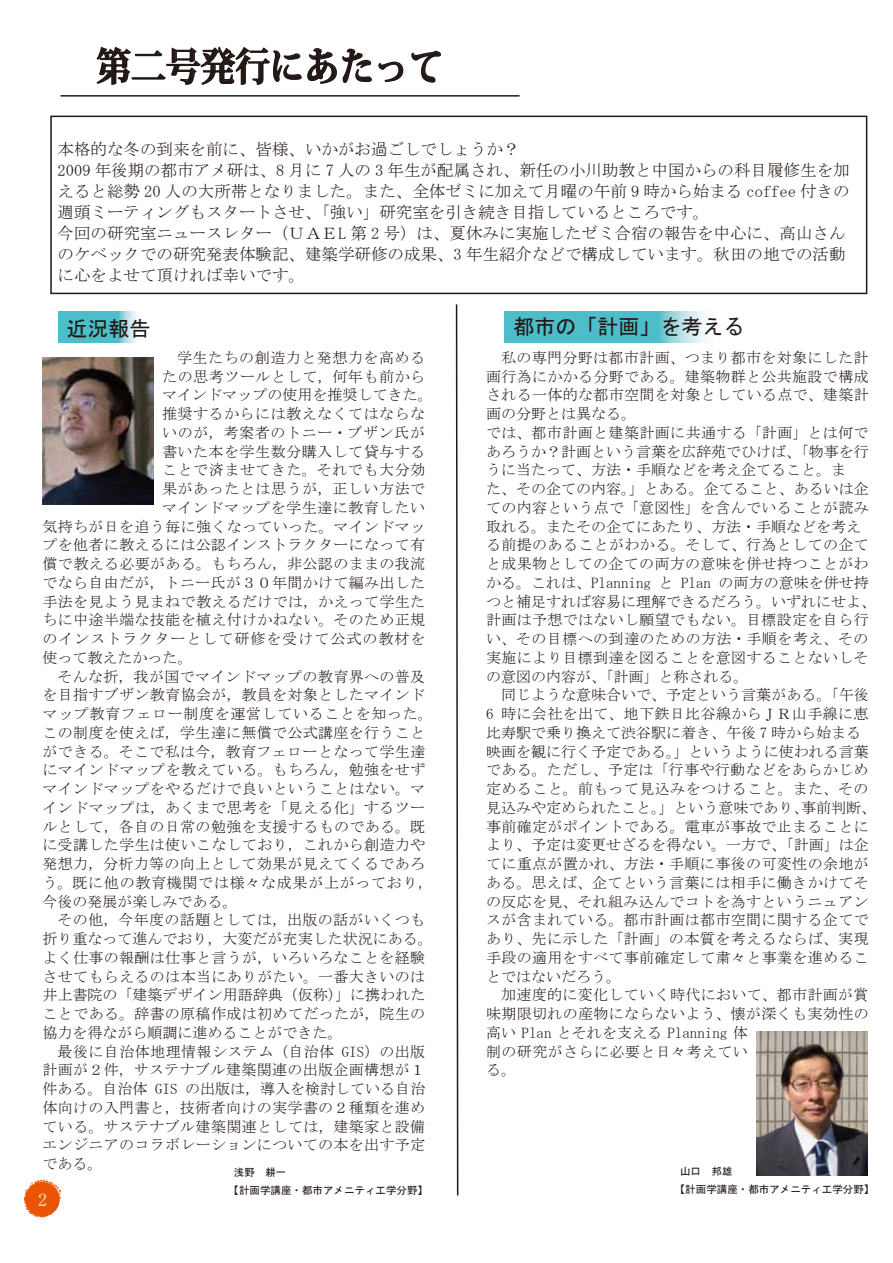
<style>
.page{position:relative;width:893px;height:1263px;background:#fff}
.page>*{position:absolute;margin:0;border:0;box-sizing:border-box;transform-origin:0 0}
.t1{font:700 38.55px "Koz Min Pro";color:#221815;scale:.9 1}
.t2{font:21px "MS Gothic";color:#221815}
.t3{font:18px "MS Mincho";color:#fbfbfc}
.t4{font:16.5px/21px "MS Mincho";color:#221815}
.t5{font:15px/18.8px "MS Mincho";letter-spacing:.025em;color:#221815}
.t6{font:15px "MS Mincho";color:#221815}
.t7{font:15px "MS Mincho";letter-spacing:.045em;color:#221815}
.t8{font:15px "MS Mincho";letter-spacing:.05em;color:#221815}
.t9{font:15px "MS Mincho";letter-spacing:.065em;color:#221815}
.t10{font:15px "MS Mincho";letter-spacing:.005em;color:#221815}
.t11{font:10.5px/18.3px "MS Gothic";color:#221815}
</style>
<div class="page">
<svg style="left:505px;top:312px;width:202px;height:30px;background:#65c6cf"></svg>
<svg style="left:455px;top:304px;width:4px;height:892px"></svg>
<svg style="left:58px;top:312px;width:79px;height:30px;background:#64c6cf"></svg>
<div style="left:50px;top:116px;width:817px;height:178px;border:2px solid #221815"></div>
<svg style="left:96px;top:46px;width:308px;height:73px"></svg>
<svg style="left:411px;top:50px;width:30px;height:33px"></svg>
<hr style="left:61px;top:95px;width:459px;height:2px;background:#221815">
<img style="left:757px;top:1032px;width:110px;height:143px">
<img style="left:43px;top:357px;width:110px;height:147px">
<svg style="left:24px;top:1179px;width:38px;height:39px"></svg>
<h1 class="t1" style="left:97px;top:38px;width:387px">第二号発行にあたって</h1>
<p class="t4" style="left:58px;top:138px;width:794px">本格的な冬の到来を前に、皆様、いかがお過ごしでしょうか？<br>2009 年後期の都市アメ研は、8 月に 7 人の 3 年生が配属され、新任の小川助教と中国からの科目履修生を加えると総勢 20 人の大所帯となりました。また、全体ゼミに加えて月曜の午前 9 時から始まる coffee 付きの週頭ミーティングもスタートさせ、「強い」研究室を引き続き目指しているところです。<br>今回の研究室ニュースレター（ＵＡＥL 第 2 号）は、夏休みに実施したゼミ合宿の報告を中心に、高山さんのケベックでの研究発表体験記、建築学研修の成果、3 年生紹介などで構成しています。秋田の地での活動に心をよせて頂ければ幸いです。</p>
<h2 class="t2" style="left:67px;top:318px;width:86px">近況報告</h2>
<h2 class="t2" style="left:514px;top:316px;width:232px">都市の「計画」を考える</h2>
<p class="t5" style="left:162px;top:348px;width:265px">　学生たちの創造力と発想力を高める</p>
<p class="t5" style="left:162px;top:367px;width:265px">たの思考ツールとして，何年も前から</p>
<p class="t10" style="left:162px;top:387px;width:272px">マインドマップの使用を推奨してきた。</p>
<p class="t5" style="left:162px;top:404px;width:265px">推奨するからには教えなくてはならな</p>
<p class="t7" style="left:162px;top:425px;width:265px">いのが，考案者のトニー・ブザン氏が</p>
<p class="t5" style="left:162px;top:442px;width:265px">書いた本を学生数分購入して貸与する</p>
<p class="t5" style="left:162px;top:461px;width:265px">ことで済ませてきた。それでも大分効</p>
<p class="t5" style="left:162px;top:479px;width:265px">果があったとは思うが，正しい方法で</p>
<p class="t5" style="left:162px;top:498px;width:265px">マインドマップを学生達に教育したい</p>
<p class="t5" style="left:43px;top:517px;width:384px">気持ちが日を追う毎に強くなっていった。マインドマッ</p>
<p class="t5" style="left:43px;top:536px;width:384px">プを他者に教えるには公認インストラクターになって有</p>
<p class="t5" style="left:43px;top:554px;width:384px">償で教える必要がある。もちろん，非公認のままの我流</p>
<p class="t5" style="left:43px;top:573px;width:384px">でなら自由だが，トニー氏が３０年間かけて編み出した</p>
<p class="t5" style="left:43px;top:592px;width:384px">手法を見よう見まねで教えるだけでは，かえって学生た</p>
<p class="t5" style="left:43px;top:611px;width:384px">ちに中途半端な技能を植え付けかねない。そのため正規</p>
<p class="t9" style="left:43px;top:631px;width:384px">のインストラクターとして研修を受けて公式の教材を</p>
<p class="t6" style="left:43px;top:650px;width:151px">使って教えたかった。</p>
<p class="t5" style="left:43px;top:667px;width:384px">　そんな折，我が国でマインドマップの教育界への普及</p>
<p class="t5" style="left:43px;top:686px;width:384px">を目指すブザン教育協会が，教員を対象としたマインド</p>
<p class="t7" style="left:43px;top:706px;width:392px">マップ教育フェロー制度を運営していることを知った。</p>
<p class="t5" style="left:43px;top:723px;width:384px">この制度を使えば，学生達に無償で公式講座を行うこと</p>
<p class="t5" style="left:43px;top:742px;width:384px">ができる。そこで私は今，教育フェローとなって学生達</p>
<p class="t5" style="left:43px;top:761px;width:384px">にマインドマップを教えている。もちろん，勉強をせず</p>
<p class="t5" style="left:43px;top:779px;width:384px">マインドマップをやるだけで良いということはない。マ</p>
<p class="t5" style="left:43px;top:798px;width:384px">インドマップは，あくまで思考を「見える化」するツー</p>
<p class="t5" style="left:43px;top:817px;width:384px">ルとして，各自の日常の勉強を支援するものである。既</p>
<p class="t5" style="left:43px;top:836px;width:384px">に受講した学生は使いこなしており，これから創造力や</p>
<p class="t5" style="left:43px;top:854px;width:384px">発想力，分析力等の向上として効果が見えてくるであろ</p>
<p class="t8" style="left:43px;top:875px;width:392px">う。既に他の教育機関では様々な成果が上がっており，</p>
<p class="t6" style="left:43px;top:894px;width:196px">今後の発展が楽しみである。</p>
<p class="t5" style="left:43px;top:911px;width:384px">　その他，今年度の話題としては，出版の話がいくつも</p>
<p class="t6" style="left:43px;top:931px;width:392px">折り重なって進んでおり，大変だが充実した状況にある。</p>
<p class="t5" style="left:43px;top:948px;width:384px">よく仕事の報酬は仕事と言うが，いろいろなことを経験</p>
<p class="t5" style="left:43px;top:967px;width:384px">させてもらえるのは本当にありがたい。一番大きいのは</p>
<p class="t6" style="left:43px;top:987px;width:384px">井上書院の「建築デザイン用語辞典（仮称）」に携われた</p>
<p class="t5" style="left:43px;top:1004px;width:384px">ことである。辞書の原稿作成は初めてだったが，院生の</p>
<p class="t6" style="left:43px;top:1025px;width:301px">協力を得ながら順調に進めることができた。</p>
<p class="t5" style="left:43px;top:1042px;width:384px">　最後に自治体地理情報システム（自治体 GIS）の出版</p>
<p class="t5" style="left:43px;top:1061px;width:384px">計画が２件，サステナブル建築関連の出版企画構想が１</p>
<p class="t6" style="left:43px;top:1081px;width:384px">件ある。自治体 GIS の出版は，導入を検討している自治</p>
<p class="t5" style="left:43px;top:1098px;width:384px">体向けの入門書と，技術者向けの実学書の２種類を進め</p>
<p class="t5" style="left:43px;top:1117px;width:384px">ている。サステナブル建築関連としては，建築家と設備</p>
<p class="t5" style="left:43px;top:1136px;width:384px">エンジニアのコラボレーションについての本を出す予定</p>
<p class="t5" style="left:43px;top:1154px;width:61px">である。</p>
<p class="t11" style="left:229px;top:1163px;width:201px;text-indent:5px">浅野　耕一<br>【計画学講座・都市アメニティ工学分野】</p>
<p class="t3" style="left:38px;top:1190px;width:10px">2</p>
<p class="t5" style="left:486px;top:348px;width:392px">　私の専門分野は都市計画、つまり都市を対象にした計画行為にかかる分野である。建築物群と公共施設で構成される一体的な都市空間を対象としている点で、建築計画の分野とは異なる。<br>では、都市計画と建築計画に共通する「計画」とは何であろうか？計画という言葉を広辞苑でひけば、「物事を行うに当たって、方法・手順などを考え企てること。ま<br>た、その企ての内容。」とある。企てること、あるいは企ての内容という点で「意図性」を含んでいることが読み取れる。またその企てにあたり、方法・手順などを考える前提のあることがわかる。そして、行為としての企てと成果物としての企ての両方の意味を併せ持つことがわかる。これは、Planning と Plan の両方の意味を併せ持つと補足すれば容易に理解できるだろう。いずれにせよ、計画は予想ではないし願望でもない。目標設定を自ら行い、その目標への到達のための方法・手順を考え、その実施により目標到達を図ることを意図することないしその意図の内容が、「計画」と称される。<br>　同じような意味合いで、予定という言葉がある。「午後<br>6 時に会社を出て、地下鉄日比谷線からＪＲ山手線に恵比寿駅で乗り換えて渋谷駅に着き、午後 7 時から始まる映画を観に行く予定である。」というように使われる言葉である。ただし、予定は「行事や行動などをあらかじめ定めること。前もって見込みをつけること。また、その見込みや定められたこと。」という意味であり、事前判断、事前確定がポイントである。電車が事故で止まることにより、予定は変更せざるを得ない。一方で、「計画」は企てに重点が置かれ、方法・手順に事後の可変性の余地がある。思えば、企てという言葉には相手に働きかけてその反応を見、それ組み込んでコトを為すというニュアンスが含まれている。都市計画は都市空間に関する企てであり、先に示した「計画」の本質を考えるならば、実現手段の適用をすべて事前確定して粛々と事業を進めることではないだろう。<br>　加速度的に変化していく時代において、都市計画が賞味期限切れの産物にならないよう、懐が深くも実効性の高い Plan とそれを支える Planning 体<br>制の研究がさらに必要と日々考えてい<br>る。</p>
<p class="t11" style="left:675px;top:1162px;width:201px;text-indent:5px">山口　邦雄<br>【計画学講座・都市アメニティ工学分野】</p>
</div>
